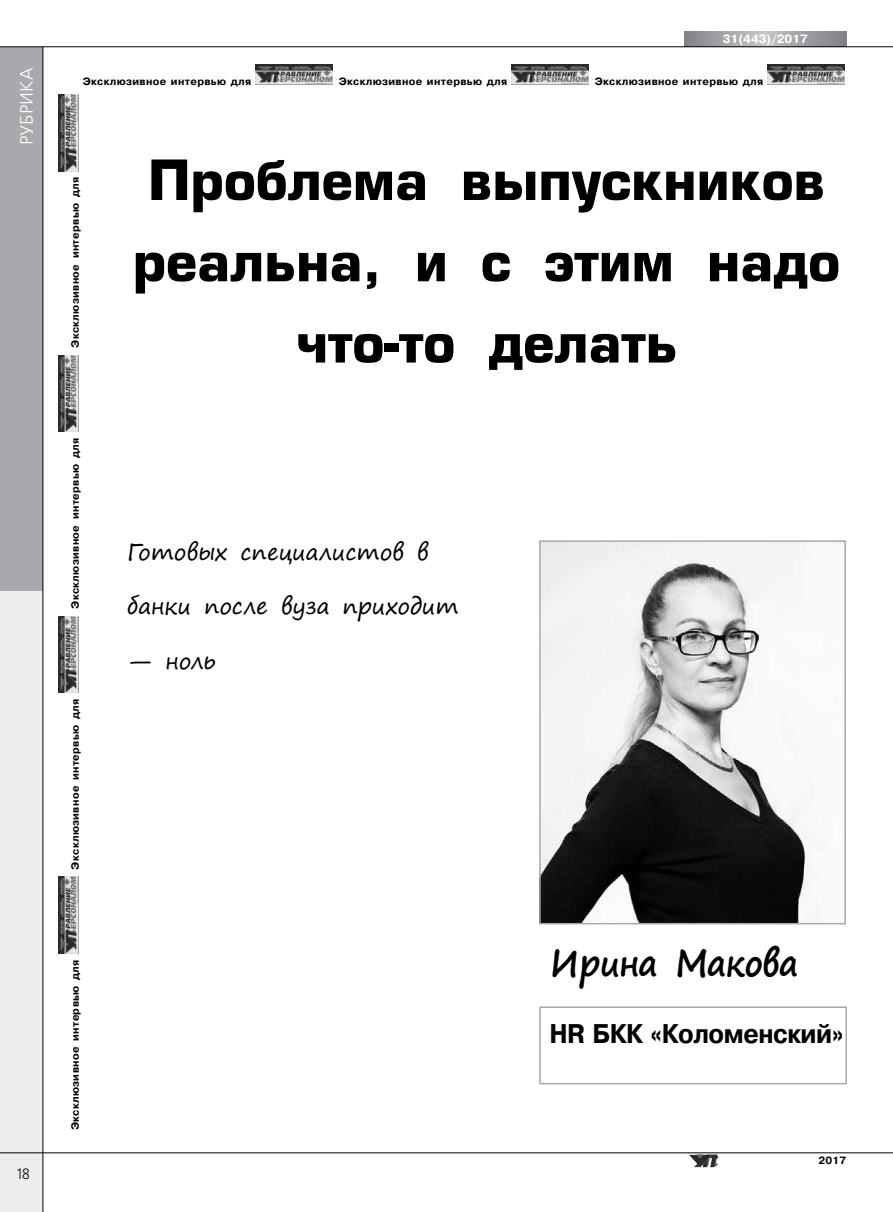
<style>
.page{position:relative;width:893px;height:1212px;background:#fff}
.page>*{position:absolute;margin:0;border:0;box-sizing:border-box;transform-origin:0 0}
.t1{font:700 54px/81.3px "Europe";color:#000;text-align:center}
.t2{font:700 36px "Segoe Print";letter-spacing:-.02em;color:#000;scale:.92 1}
.t3{font:700 27px "Pragmatica";letter-spacing:-.02em;color:#000;scale:.92 1}
.t4{font:22.5px "Segoe Print";color:#000}
.t5{font:18px "Free Set C";color:#fff}
.t6{font:15px "Free Set C";color:#000;scale:.9 1}
.t7{font:700 12px "Pragmatica";color:#fff}
.t8{font:700 10.5px "Pragmatica";letter-spacing:.03em;color:#000}
</style>
<div class="page">
<div style="left:0;top:584px;width:43px;height:628px;background:#ededee"></div>
<div style="left:0;top:47px;width:43px;height:543px;background:#a7a9ac"></div>
<svg style="left:685px;top:31px;width:161px;height:15px;background:#a1a3a5"></svg>
<hr style="left:43px;top:47px;width:1px;height:1165px;background:#000">
<hr style="left:0;top:46px;width:893px;height:1px;background:#000">
<hr style="left:0;top:1152px;width:893px;height:1px;background:#000">
<img style="left:256px;top:65px;width:76px;height:20px">
<img style="left:512px;top:65px;width:76px;height:20px">
<img style="left:768px;top:65px;width:76px;height:20px">
<img style="left:59px;top:877px;width:20px;height:77px">
<img style="left:59px;top:616px;width:20px;height:77px">
<img style="left:59px;top:355px;width:20px;height:77px">
<img style="left:59px;top:94px;width:20px;height:77px">
<img style="left:689px;top:1154px;width:30px;height:13px">
<div style="left:539px;top:1006px;width:308px;height:78px;border:2px solid #a7a9ac"></div>
<img style="left:542px;top:543px;width:301px;height:378px">
<div style="left:539px;top:540px;width:307px;height:384px;border:2px solid #a7a9ac"></div>
<h3 class="t5" style="left:17px;top:145px;width:79px;rotate:-90deg">Рубрика</h3>
<h3 class="t6" style="left:17px;top:1165px;width:16px">18</h3>
<p class="t7" style="left:723px;top:31px;width:87px">31(443)/2017</p>
<p class="t8" style="left:83px;top:74px;width:170px">Эксклюзивное интервью для</p>
<p class="t8" style="left:339px;top:74px;width:170px">Эксклюзивное интервью для</p>
<p class="t8" style="left:595px;top:74px;width:170px">Эксклюзивное интервью для</p>
<p class="t8" style="left:68px;top:348px;width:172px;rotate:-90deg">Эксклюзивное интервью для</p>
<p class="t8" style="left:68px;top:609px;width:172px;rotate:-90deg">Эксклюзивное интервью для</p>
<p class="t8" style="left:68px;top:869px;width:172px;rotate:-90deg">Эксклюзивное интервью для</p>
<p class="t8" style="left:68px;top:1130px;width:172px;rotate:-90deg">Эксклюзивное интервью для</p>
<h1 class="t1" style="left:133px;top:140px;width:709px">Проблема выпускников реальна, и с этим надо что-то делать</h1>
<h3 class="t4" style="left:127px;top:531px;width:303px">Готовых специалистов в</h3>
<h3 class="t4" style="left:127px;top:586px;width:333px">банки после вуза приходит</h3>
<h3 class="t4" style="left:127px;top:640px;width:91px">— ноль</h3>
<h2 class="t2" style="left:549px;top:930px;width:272px">Ирина Макова</h2>
<h3 class="t3" style="left:549px;top:1016px;width:321px">HR БКК «Коломенский»</h3>
<p class="t8" style="left:818px;top:1154px;width:29px">2017</p>
</div>
